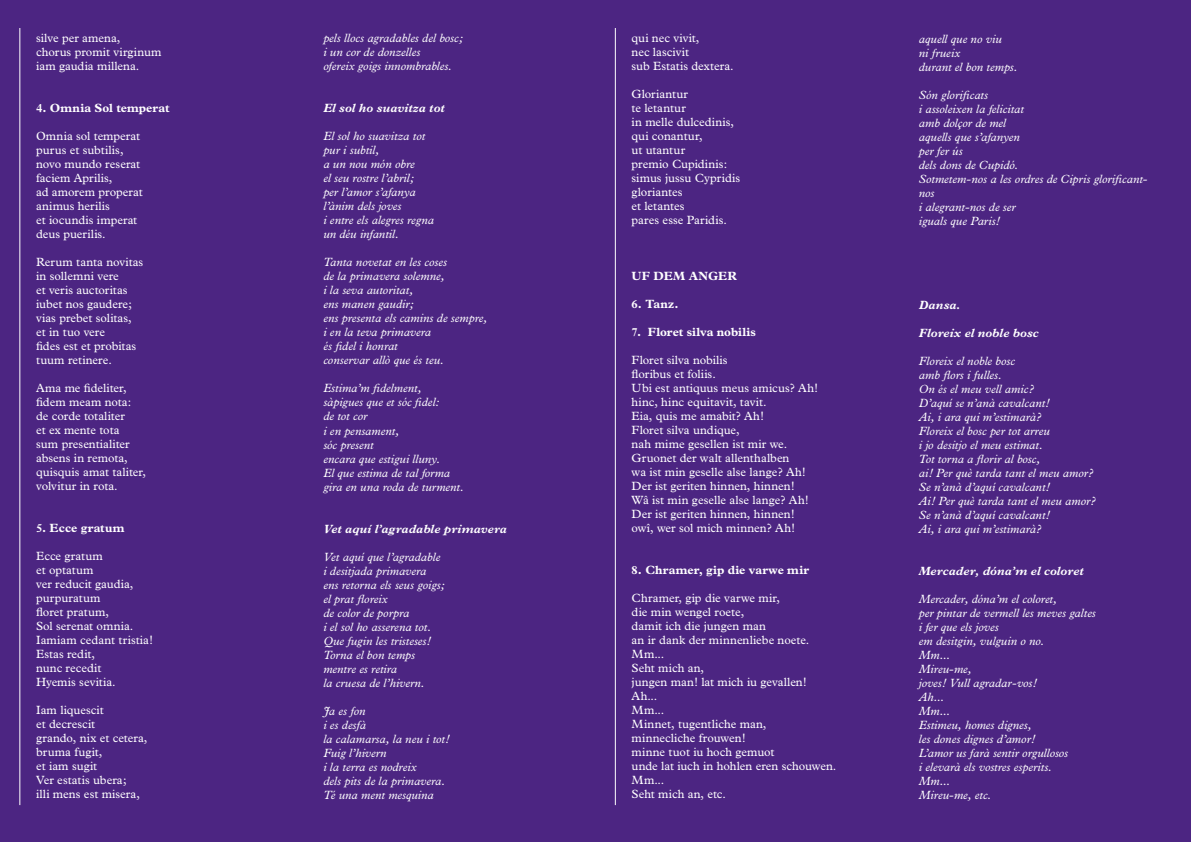
<style>
.page{position:relative;width:1191px;height:842px;background:#4c2582}
.page>*{position:absolute;margin:0;border:0;box-sizing:border-box;transform-origin:0 0}
.t1{font:italic 12px/14px "Plantin";letter-spacing:.005em;color:#fff}
.t2{font:12px/14px "Plantin";letter-spacing:.005em;color:#fff}
.t3{font:italic 700 12px "Plantin";letter-spacing:.005em;color:#fff}
.t4{font:700 12px "Plantin";letter-spacing:.005em;color:#fff}
</style>
<div class="page">
<hr style="left:19px;top:28px;width:1px;height:777px;background:#fff">
<hr style="left:615px;top:28px;width:1px;height:777px;background:#fff">
<p class="t2" style="left:36px;top:31px;width:127px">silve per amena,<br>chorus promit virginum iam gaudia millena.</p>
<p class="t4" style="left:36px;top:101px;width:135px">4. Omnia Sol temperat</p>
<p class="t2" style="left:36px;top:129px;width:108px">Omnia sol temperat purus et subtilis, novo mundo reserat faciem Aprilis,<br>ad amorem properat animus herilis<br>et iocundis imperat deus puerilis.</p>
<p class="t2" style="left:36px;top:255px;width:109px">Rerum tanta novitas in sollemni vere<br>et veris auctoritas iubet nos gaudere; vias prebet solitas, et in tuo vere<br>fides est et probitas tuum retinere.</p>
<p class="t2" style="left:36px;top:381px;width:111px">Ama me fideliter, fidem meam nota: de corde totaliter<br>et ex mente tota<br>sum presentialiter absens in remota, quisquis amat taliter, volvitur in rota.</p>
<p class="t4" style="left:36px;top:521px;width:90px">5. Ecce gratum</p>
<p class="t2" style="left:36px;top:549px;width:118px">Ecce gratum<br>et optatum<br>ver reducit gaudia, purpuratum<br>floret pratum,<br>Sol serenat omnia.<br>Iamiam cedant tristia!<br>Estas redit,<br>nunc recedit<br>Hyemis sevitia.</p>
<p class="t2" style="left:36px;top:703px;width:113px">Iam liquescit<br>et decrescit<br>grando, nix et cetera, bruma fugit,<br>et iam sugit<br>Ver estatis ubera;<br>illi mens est misera,</p>
<p class="t1" style="left:323px;top:31px;width:141px">pels llocs agradables del bosc; i un cor de donzelles<br>ofereix goigs innombrables.</p>
<p class="t3" style="left:323px;top:101px;width:123px">El sol ho suavitza tot</p>
<p class="t1" style="left:323px;top:129px;width:112px">El sol ho suavitza tot pur i subtil,<br>a un nou món obre<br>el seu rostre l’abril;<br>per l’amor s’afanya l’ànim dels joves<br>i entre els alegres regna un déu infantil.</p>
<p class="t1" style="left:323px;top:255px;width:165px">Tanta novetat en les coses<br>de la primavera solemne,<br>i la seva autoritat,<br>ens manen gaudir;<br>ens presenta els camins de sempre, i en la teva primavera<br>és fidel i honrat<br>conservar allò que és teu.</p>
<p class="t1" style="left:323px;top:381px;width:142px">Estima’m fidelment, sàpigues que et sóc fidel:<br>de tot cor<br>i en pensament,<br>sóc present<br>encara que estigui lluny.<br>El que estima de tal forma gira en una roda de turment.</p>
<p class="t3" style="left:323px;top:521px;width:185px">Vet aquí l’agradable primavera</p>
<p class="t1" style="left:323px;top:549px;width:123px">Vet aquí que l’agradable i desitjada primavera ens retorna els seus goigs; el prat floreix<br>de color de porpra<br>i el sol ho asserena tot.<br>Que fugin les tristeses!<br>Torna el bon temps mentre es retira<br>la cruesa de l’hivern.</p>
<p class="t1" style="left:323px;top:703px;width:128px">Ja es fon<br>i es desfà<br>la calamarsa, la neu i tot!<br>Fuig l’hivern<br>i la terra es nodreix<br>dels pits de la primavera.<br>Té una ment mesquina</p>
<p class="t2" style="left:631px;top:31px;width:103px">qui nec vivit,<br>nec lascivit<br>sub Estatis dextera.</p>
<p class="t2" style="left:631px;top:87px;width:110px">Gloriantur<br>te letantur<br>in melle dulcedinis, qui conantur,<br>ut utantur<br>premio Cupidinis: simus jussu Cypridis gloriantes<br>et letantes<br>pares esse Paridis.</p>
<p class="t4" style="left:631px;top:269px;width:106px">UF DEM ANGER</p>
<p class="t4" style="left:631px;top:297px;width:48px">6. Tanz.</p>
<p class="t4" style="left:631px;top:325px;width:126px">7. Floret silva nobilis</p>
<p class="t2" style="left:631px;top:353px;width:188px">Floret silva nobilis<br>floribus et foliis.<br>Ubi est antiquus meus amicus? Ah! hinc, hinc equitavit, tavit.<br>Eia, quis me amabit? Ah!<br>Floret silva undique,<br>nah mime gesellen ist mir we.<br>Gruonet der walt allenthalben<br>wa ist min geselle alse lange? Ah!<br>Der ist geriten hinnen, hinnen!<br>Wâ ist min geselle alse lange? Ah!<br>Der ist geriten hinnen, hinnen! owî, wer sol mich minnen? Ah!</p>
<p class="t4" style="left:631px;top:563px;width:179px">8. Chramer, gip die varwe mir</p>
<p class="t2" style="left:631px;top:591px;width:206px">Chramer, gip die varwe mir,<br>die min wengel roete,<br>damit ich die jungen man<br>an ir dank der minnenliebe noete.<br>Mm...<br>Seht mich an,<br>jungen man! lat mich iu gevallen!<br>Ah...<br>Mm...<br>Minnet, tugentliche man,<br>minnecliche frouwen!<br>minne tuot iu hoch gemuot<br>unde lat iuch in hohlen eren schouwen.<br>Mm...<br>Seht mich an, etc.</p>
<p class="t1" style="left:919px;top:31px;width:100px">aquell que no viu<br>ni frueix<br>durant el bon temps.</p>
<p class="t1" style="left:919px;top:87px;width:230px">Són glorificats<br>i assoleixen la felicitat<br>amb dolçor de mel<br>aquells que s’afanyen<br>per fer ús<br>dels dons de Cupidó.<br>Sotmetem-nos a les ordres de Cipris glorificant&shy;nos<br>i alegrant-nos de ser<br>iguals que Paris!</p>
<p class="t3" style="left:919px;top:297px;width:43px">Dansa.</p>
<p class="t3" style="left:919px;top:325px;width:122px">Floreix el noble bosc</p>
<p class="t1" style="left:919px;top:353px;width:178px">Floreix el noble bosc<br>amb flors i fulles.<br>On és el meu vell amic?<br>D’aquí se n’anà cavalcant!<br>Ai, i ara qui m’estimarà?<br>Floreix el bosc per tot arreu<br>i jo desitjo el meu estimat.<br>Tot torna a florir al bosc,<br>ai! Per què tarda tant el meu amor?<br>Se n’anà d’aquí cavalcant!<br>Ai! Per què tarda tant el meu amor?<br>Se n’anà d’aquí cavalcant!<br>Ai, i ara qui m’estimarà?</p>
<p class="t3" style="left:919px;top:563px;width:166px">Mercader, dóna’m el coloret</p>
<p class="t1" style="left:919px;top:591px;width:179px">Mercader, dóna’m el coloret,<br>per pintar de vermell les meves galtes i fer que els joves<br>em desitgin, vulguin o no.<br>Mm...<br>Mireu-me,<br>joves! Vull agradar-vos!<br>Ah...<br>Mm...<br>Estimeu, homes dignes,<br>les dones dignes d’amor!<br>L’amor us farà sentir orgullosos<br>i elevarà els vostres esperits.<br>Mm...<br>Mireu-me, etc.</p>
</div>
